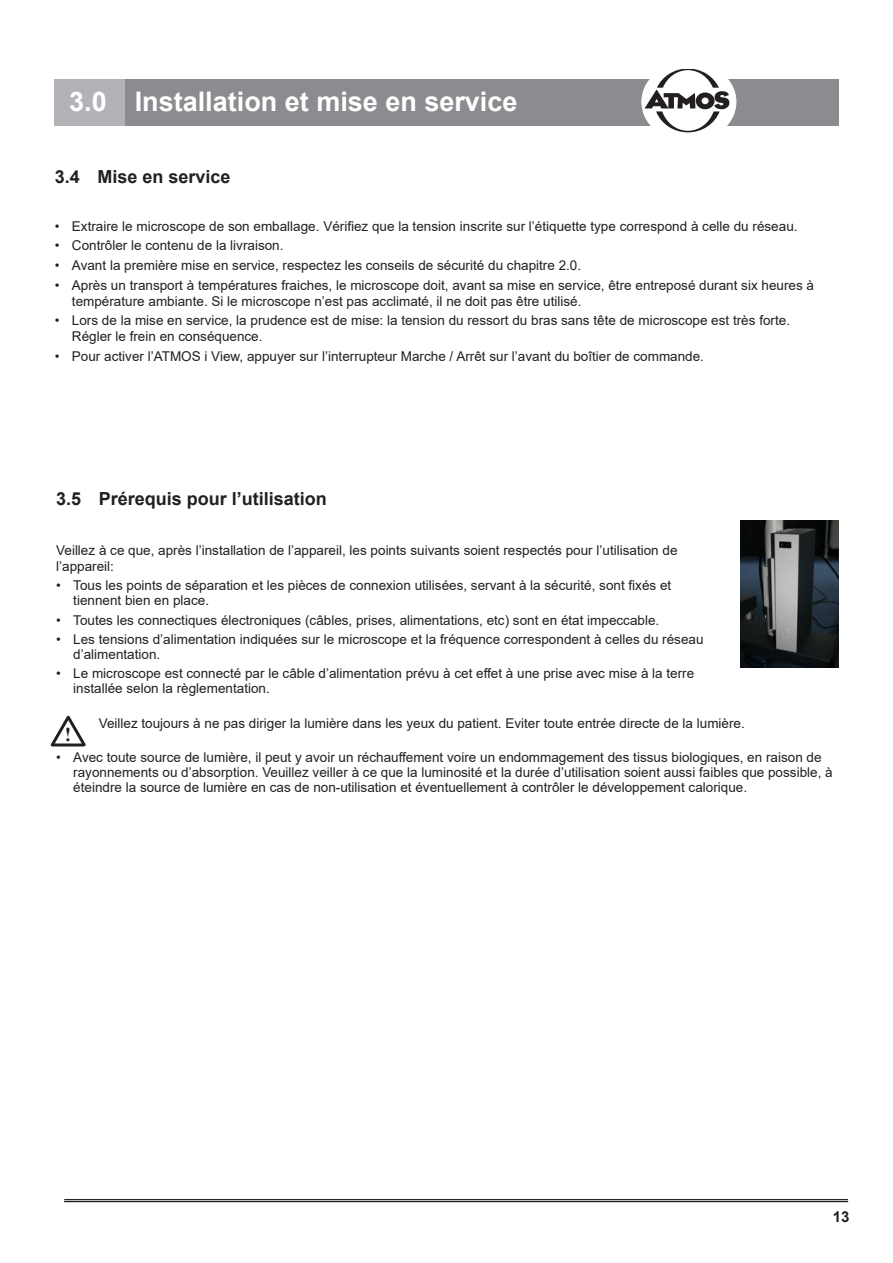
<style>
.page{position:relative;width:893px;height:1263px;background:#fff}
.page>*{position:absolute;margin:0;border:0;box-sizing:border-box;transform-origin:0 0}
.t1{font:700 27px "Arial";color:#fff}
.t2{font:700 19.5px "Times New Roman";color:#231f20}
.t3{font:700 18px "Arial";color:#231f20}
.t4{font:700 15px "Arial";color:#231f20}
.t5{font:13.5px/15px "Arial";color:#231f20}
</style>
<div class="page">
<hr style="left:65px;top:1199px;width:783px;height:1px;background:#231f20">
<hr style="left:65px;top:1201px;width:783px;height:1px;background:#231f20">
<div style="left:124px;top:79px;width:715px;height:47px;background:#8a8c8f"></div>
<div style="left:54px;top:79px;width:70px;height:47px;background:#b2b3b7"></div>
<div style="left:642px;top:62px;width:94px;height:80px;background:#fff;border-radius:50%"></div>
<svg style="left:645px;top:69px;width:85px;height:63px"></svg>
<svg style="left:50px;top:715px;width:36px;height:32px"></svg>
<img style="left:740px;top:520px;width:99px;height:148px">
<h1 class="t1" style="left:69px;top:83px;width:450px">3.0 Installation et mise en service</h1>
<h3 class="t3" style="left:55px;top:164px;width:177px">3.4 Mise en service</h3>
<p class="t5" style="left:55px;top:219px;width:744px">• Extraire le microscope de son emballage. Vérifiez que la tension inscrite sur l’étiquette type correspond à celle du réseau.</p>
<p class="t5" style="left:55px;top:238px;width:230px">• Contrôler le contenu de la livraison.</p>
<p class="t5" style="left:55px;top:258px;width:528px">• Avant la première mise en service, respectez les conseils de sécurité du chapitre 2.0.</p>
<p class="t5" style="left:72px;top:278px;width:744px;line-height:15.8px;text-indent:-17px">• Après un transport à températures fraiches, le microscope doit, avant sa mise en service, être entreposé durant six heures à température ambiante. Si le microscope n’est pas acclimaté, il ne doit pas être utilisé.</p>
<p class="t5" style="left:72px;top:313px;width:720px;line-height:15.8px;text-indent:-17px">• Lors de la mise en service, la prudence est de mise: la tension du ressort du bras sans tête de microscope est très forte.<br>Régler le frein en conséquence.</p>
<p class="t5" style="left:55px;top:349px;width:651px">• Pour activer l’ATMOS i View, appuyer sur l’interrupteur Marche / Arrêt sur l’avant du boîtier de commande.</p>
<h3 class="t3" style="left:56px;top:486px;width:272px">3.5 Prérequis pour l’utilisation</h3>
<p class="t5" style="left:56px;top:543px;width:623px;line-height:15.8px">Veillez à ce que, après l’installation de l’appareil, les points suivants soient respectés pour l’utilisation de l’appareil:</p>
<p class="t5" style="left:73px;top:578px;width:600px;text-indent:-17px">• Tous les points de séparation et les pièces de connexion utilisées, servant à la sécurité, sont fixés et tiennent bien en place.</p>
<p class="t5" style="left:56px;top:612px;width:605px">• Toutes les connectiques électroniques (câbles, prises, alimentations, etc) sont en état impeccable.</p>
<p class="t5" style="left:73px;top:631px;width:632px;text-indent:-17px">• Les tensions d’alimentation indiquées sur le microscope et la fréquence correspondent à celles du réseau d’alimentation.</p>
<p class="t5" style="left:73px;top:666px;width:622px;text-indent:-17px">• Le microscope est connecté par le câble d’alimentation prévu à cet effet à une prise avec mise à la terre installée selon la règlementation.</p>
<p class="t5" style="left:99px;top:716px;width:648px">Veillez toujours à ne pas diriger la lumière dans les yeux du patient. Eviter toute entrée directe de la lumière.</p>
<p class="t5" style="left:73px;top:750px;width:761px;text-indent:-17px">• Avec toute source de lumière, il peut y avoir un réchauffement voire un endommagement des tissus biologiques, en raison de rayonnements ou d’absorption. Veuillez veiller à ce que la luminosité et la durée d’utilisation soient aussi faibles que possible, à éteindre la source de lumière en cas de non-utilisation et éventuellement à contrôler le développement calorique.</p>
<h2 class="t2" style="left:65px;top:721px;width:8px">!</h2>
<p class="t4" style="left:833px;top:1206px;width:18px">13</p>
</div>
